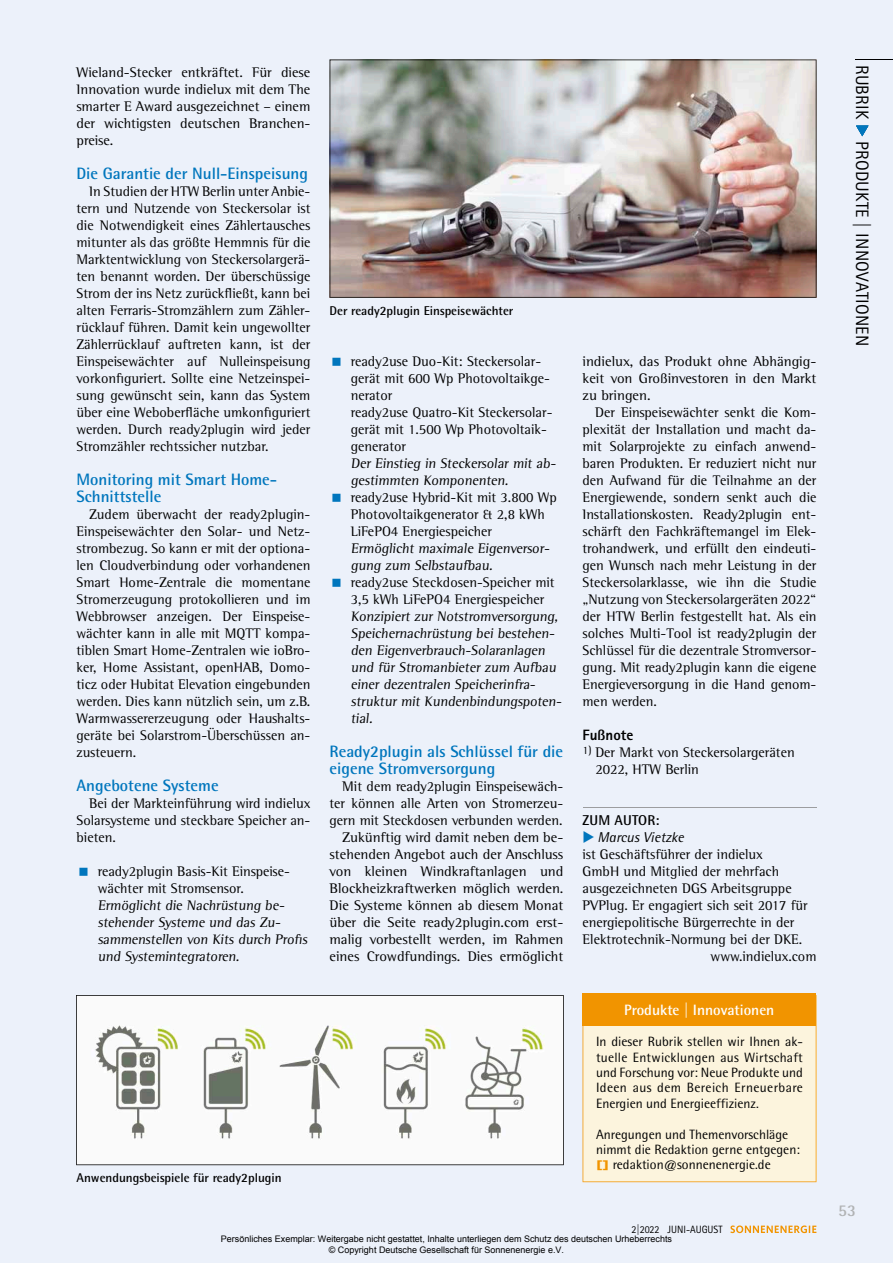
<style>
.page{position:relative;width:893px;height:1263px;background:#ecf1fa}
.page>*{position:absolute;margin:0;border:0;box-sizing:border-box;transform-origin:0 0}
.t1{font:18px "Rotis Sans Serif Std";letter-spacing:.01em;color:#000}
.t2{font:700 16.5px/17px "Rotis Semi Sans Std";color:#0076bd}
.t3{font:700 16.5px "Rotis Semi Sans Std";color:#b1b3b4}
.t4{font:700 15px "Rotis Semi Sans Std";color:#fff}
.t5{font:800 15px "Rotis Sans Serif Std";color:#000}
.t6{font:14.25px/17px "Rotis Semi Serif Std";color:#000;text-align:justify}
.t7{font:italic 14.25px "Rotis Semi Sans Std";color:#000}
.t8{font:700 14.25px "Rotis Semi Sans Std";letter-spacing:.01em;color:#000}
.t9{font:13.5px/15.5px "Rotis Semi Sans Std";color:#000;text-align:justify}
.t10{font:700 12.75px "Rotis Semi Sans Std";color:#000}
.t11{font:10.65px "Rotis Sans Serif Std";color:#000;scale:.95 1}
.t12{font:9px/10.8px "Arial";color:#000;text-align:center}
.s1{color:#0076bd}
.s2{font-family:"Arial";font-weight:700;font-size:10.65px;color:#f19400}
.s3{color:#fff}
</style>
<div class="page">
<hr style="left:855px;top:59px;width:38px;height:1px;background:#000">
<svg style="left:730px;top:1225px;width:86px;height:8px"></svg>
<hr style="left:583px;top:807px;width:233px;height:1px;background:#9c9d9f">
<svg style="left:856px;top:125px;width:13px;height:12px"></svg>
<img style="left:330px;top:60px;width:486px;height:238px">
<svg style="left:76px;top:995px;width:488px;height:170px;fill:#fafafa"></svg>
<div style="left:583px;top:1026px;width:233px;height:156px;background:#fcf4dd"></div>
<div style="left:583px;top:994px;width:233px;height:32px;background:#f19400"></div>
<p class="t6" style="left:77px;top:63px;width:235px">Wieland-Stecker entkräftet. Für diese Innovation wurde indielux mit dem The smarter E Award ausgezeichnet – einem der wichtigsten deutschen Branchen&shy;preise.</p>
<p class="t2" style="left:77px;top:164px;width:233px">Die Garantie der Null-Einspeisung</p>
<p class="t6" style="left:77px;top:182px;width:235px;text-indent:13px">In Studien der HTW Berlin unter Anbie&shy;tern und Nutzende von Steckersolar ist die Notwendigkeit eines Zählertausches mitunter als das größte Hemmnis für die Marktentwicklung von Steckersolargerä&shy;ten benannt worden. Der überschüssige Strom der ins Netz zurückfließt, kann bei alten Ferraris-Stromzählern zum Zähler&shy;rücklauf führen. Damit kein ungewollter Zählerrücklauf auftreten kann, ist der Einspeisewächter auf Nulleinspeisung vorkonfiguriert. Sollte eine Netzeinspei&shy;sung gewünscht sein, kann das System über eine Weboberfläche umkonfiguriert werden. Durch ready2plugin wird jeder Stromzähler rechtssicher nutzbar.</p>
<p class="t2" style="left:77px;top:470px;width:202px">Monitoring mit Smart Home-<br>Schnittstelle</p>
<p class="t6" style="left:77px;top:505px;width:235px;text-indent:13px">Zudem überwacht der ready2plugin-Einspeisewächter den Solar- und Netz&shy;strombezug. So kann er mit der optiona&shy;len Cloudverbindung oder vorhandenen Smart Home-Zentrale die momentane Stromerzeugung protokollieren und im Webbrowser anzeigen. Der Einspeise&shy;wächter kann in alle mit MQTT kompa&shy;tiblen Smart Home-Zentralen wie ioBro&shy;ker, Home Assistant, openHAB, Domo&shy;ticz oder Hubitat Elevation eingebunden werden. Dies kann nützlich sein, um z.B.<br>Warmwassererzeugung oder Haushalts&shy;geräte bei Solarstrom-Überschüssen an&shy;zusteuern.</p>
<p class="t2" style="left:77px;top:777px;width:144px">Angebotene Systeme</p>
<p class="t6" style="left:77px;top:795px;width:235px;text-indent:13px">Bei der Markteinführung wird indielux Solarsysteme und steckbare Speicher an&shy;bieten.</p>
<p class="t6" style="left:98px;top:863px;width:213px;text-align:left">ready2plugin Basis-Kit Einspeise&shy;wächter mit Stromsensor.<br>Ermöglicht die Nachrüstung be&shy;stehender Systeme und das Zu&shy;sammenstellen von Kits durch Profis und Systemintegratoren.</p>
<p class="t10" style="left:330px;top:302px;width:185px">Der ready2plugin Einspeisewächter</p>
<p class="t6" style="left:351px;top:352px;width:214px;text-align:left">ready2use Duo-Kit: Steckersolar&shy;gerät mit 600 Wp Photovoltaikge&shy;nerator<br>ready2use Quatro-Kit Steckersolar&shy;gerät mit 1.500 Wp Photovoltaik&shy;generator<br>Der Einstieg in Steckersolar mit ab&shy;gestimmten Komponenten. ready2use Hybrid-Kit mit 3.800 Wp<br>Photovoltaikgenerator &amp; 2,8 kWh<br>LiFePO4 Energiespeicher<br>Ermöglicht maximale Eigenversor&shy;gung zum Selbstaufbau.<br>ready2use Steckdosen-Speicher mit<br>3,5 kWh LiFePO4 Energiespeicher<br>Konzipiert zur Notstromversorgung,<br>Speichernachrüstung bei bestehen&shy;den Eigenverbrauch-Solaranlagen und für Stromanbieter zum Aufbau einer dezentralen Speicherinfra&shy;struktur mit Kundenbindungspoten&shy;tial.</p>
<p class="t2" style="left:330px;top:743px;width:235px">Ready2plugin als Schlüssel für die eigene Stromversorgung</p>
<p class="t6" style="left:330px;top:778px;width:235px;text-align:right">Mit dem ready2plugin Einspeisewäch&shy;ter können alle Arten von Stromerzeu&shy;gern mit Steckdosen verbunden werden.<br>Zukünftig wird damit neben dem be&shy;stehenden Angebot auch der Anschluss von kleinen Windkraftanlagen und Blockheizkraftwerken möglich werden.<br>Die Systeme können ab diesem Monat über die Seite ready2plugin.com erst&shy;malig vorbestellt werden, im Rahmen eines Crowdfundings. Dies ermöglicht</p>
<p class="t10" style="left:77px;top:1170px;width:207px">Anwendungsbeispiele für ready2plugin</p>
<p class="t6" style="left:583px;top:352px;width:235px">indielux, das Produkt ohne Abhängig&shy;keit von Großinvestoren in den Markt zu bringen.</p>
<p class="t6" style="left:583px;top:403px;width:235px;text-indent:13px">Der Einspeisewächter senkt die Kom&shy;plexität der Installation und macht da&shy;mit Solarprojekte zu einfach anwend&shy;baren Produkten. Er reduziert nicht nur den Aufwand für die Teilnahme an der Energiewende, sondern senkt auch die Installationskosten. Ready2plugin ent&shy;schärft den Fachkräftemangel im Elek&shy;trohandwerk, und erfüllt den eindeuti&shy;gen Wunsch nach mehr Leistung in der Steckersolarklasse, wie ihn die Studie „Nutzung von Steckersolargeräten 2022“ der HTW Berlin festgestellt hat. Als ein solches Multi-Tool ist ready2plugin der Schlüssel für die dezentrale Stromversor&shy;gung. Mit ready2plugin kann die eigene Energieversorgung in die Hand genom&shy;men werden.</p>
<p class="t5" style="left:583px;top:725px;width:52px">Fußnote</p>
<p class="t6" style="left:595px;top:744px;width:201px;text-indent:-13px"><sup>1)</sup> Der Markt von Steckersolargeräten<br>2022, HTW Berlin</p>
<p class="t8" style="left:583px;top:811px;width:78px">ZUM AUTOR:</p>
<p class="t7" style="left:583px;top:828px;width:103px"><span class="s1">◆</span> Marcus Vietzke</p>
<p class="t6" style="left:583px;top:846px;width:182px">ist Geschäftsführer der indielux</p>
<p class="t6" style="left:583px;top:863px;width:198px">GmbH und Mitglied der mehrfach</p>
<p class="t6" style="left:583px;top:880px;width:211px">ausgezeichneten DGS Arbeitsgruppe</p>
<p class="t6" style="left:583px;top:897px;width:227px">PVPlug. Er engagiert sich seit 2017 für</p>
<p class="t6" style="left:583px;top:914px;width:213px">energiepolitische Bürgerrechte in der</p>
<p class="t6" style="left:583px;top:931px;width:221px">Elektrotechnik-Normung bei der DKE.</p>
<p class="t6" style="left:711px;top:948px;width:107px">www.indielux.com</p>
<p class="t4" style="left:624px;top:1001px;width:152px">Produkte | Innovationen</p>
<p class="t9" style="left:596px;top:1034px;width:208px">In dieser Rubrik stellen wir Ihnen ak&shy;tuelle Entwicklungen aus Wirtschaft und Forschung vor: Neue Produkte und Ideen aus dem Bereich Erneuerbare Energien und Energieeffizienz.</p>
<p class="t9" style="left:596px;top:1126px;width:205px;text-align:left">Anregungen und Themenvorschläge nimmt die Redaktion gerne entgegen: <span class="s2">[]</span> redaktion@sonnenenergie.de</p>
<p class="t11" style="left:631px;top:1223px;width:97px">2|2022 JUNI-AUGUST</p>
<p class="t12" style="left:221px;top:1233px;width:453px">Persönliches Exemplar: Weitergabe nicht gestattet, Inhalte unterliegen dem Schutz des deutschen Urheberrechts © Copyright Deutsche Gesellschaft für Sonnenenergie e.V.</p>
<p class="t1" style="left:873px;top:65px;width:283px;rotate:90deg">RUBRIK <span class="s3">◆</span> PRODUKTE | INNOVATIONEN</p>
<p class="t3" style="left:838px;top:1200px;width:19px">53</p>
</div>
